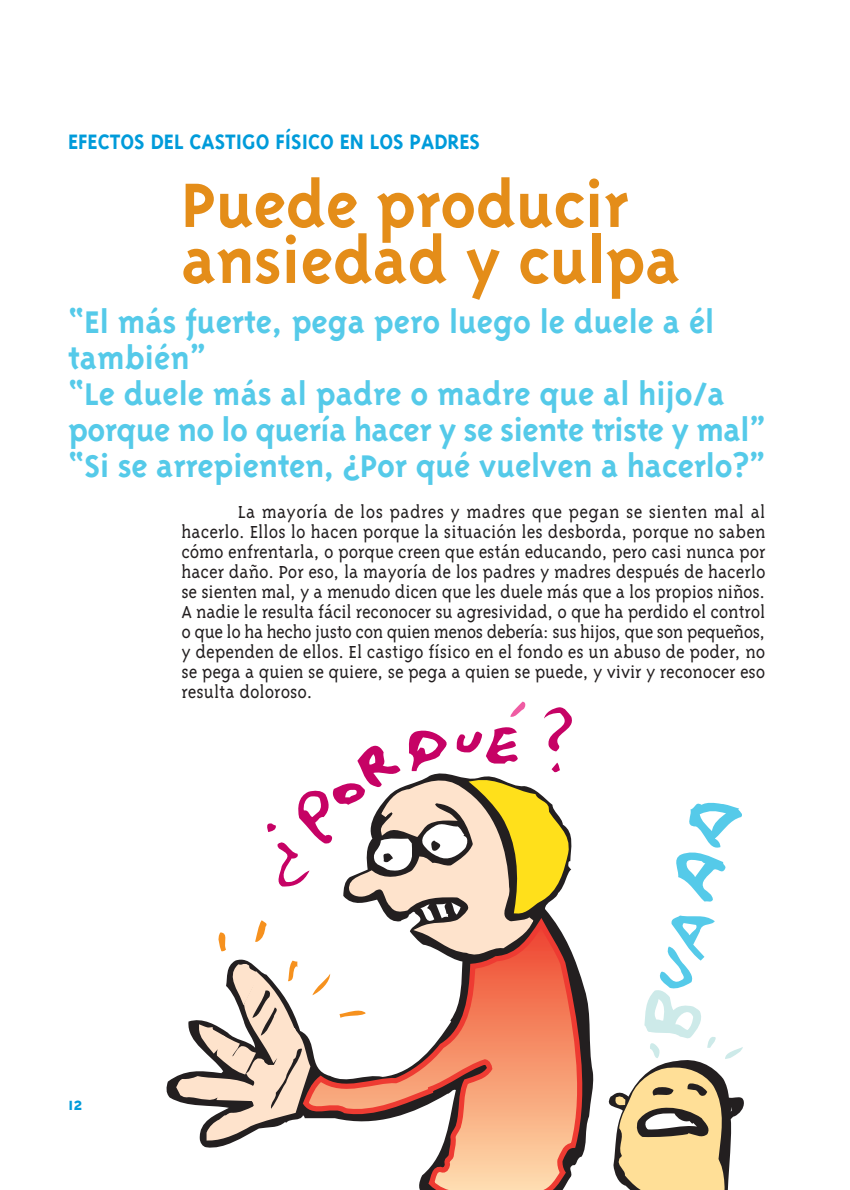
<style>
.page{position:relative;width:850px;height:1190px;background:#fff}
.page>*{position:absolute;margin:0;border:0;box-sizing:border-box;transform-origin:0 0}
.t1{font:700 72px/56px "Triplex";color:#e48d19}
.t2{font:700 36px/36px "Triplex";letter-spacing:-.005em;color:#55cae9}
.t3{font:700 24px "Triplex";color:#009bda}
.t4{font:300 20px/20px "Triplex Serif";letter-spacing:-.005em;color:#231f20;text-align:justify}
.t5{font:700 20px "Triplex";color:#009bda}
</style>
<div class="page">
<svg style="left:676px;top:802px;width:66px;height:100px"></svg>
<svg style="left:419px;top:963px;width:169px;height:227px;background:#ca9d85"></svg>
<svg style="left:173px;top:702px;width:403px;height:441px"></svg>
<svg style="left:608px;top:915px;width:136px;height:275px"></svg>
<p class="t3" style="left:68px;top:132px;width:414px">EFECTOS DEL CASTIGO FÍSICO EN LOS PADRES</p>
<h1 class="t1" style="left:181px;top:182px;width:500px">Puede producir ansiedad y culpa</h1>
<h2 class="t2" style="left:68px;top:306px;width:699px">“El más fuerte, pega pero luego le duele a él también”<br>“Le duele más al padre o madre que al hijo/a porque no lo quería hacer y se siente triste y mal” “Si se arrepienten, ¿Por qué vuelven a hacerlo?”</h2>
<p class="t4" style="left:181px;top:503px;width:586px;text-indent:57px">La mayoría de los padres y madres que pegan se sienten mal al hacerlo. Ellos lo hacen porque la situación les desborda, porque no saben cómo enfrentarla, o porque creen que están educando, pero casi nunca por hacer daño. Por eso, la mayoría de los padres y madres después de hacerlo se sienten mal, y a menudo dicen que les duele más que a los propios niños.<br>A nadie le resulta fácil reconocer su agresividad, o que ha perdido el control o que lo ha hecho justo con quien menos debería: sus hijos, que son pequeños, y dependen de ellos. El castigo físico en el fondo es un abuso de poder, no se pega a quien se quiere, se pega a quien se puede, y vivir y reconocer eso resulta doloroso.</p>
<p class="t5" style="left:68px;top:1095px;width:16px">12</p>
</div>
